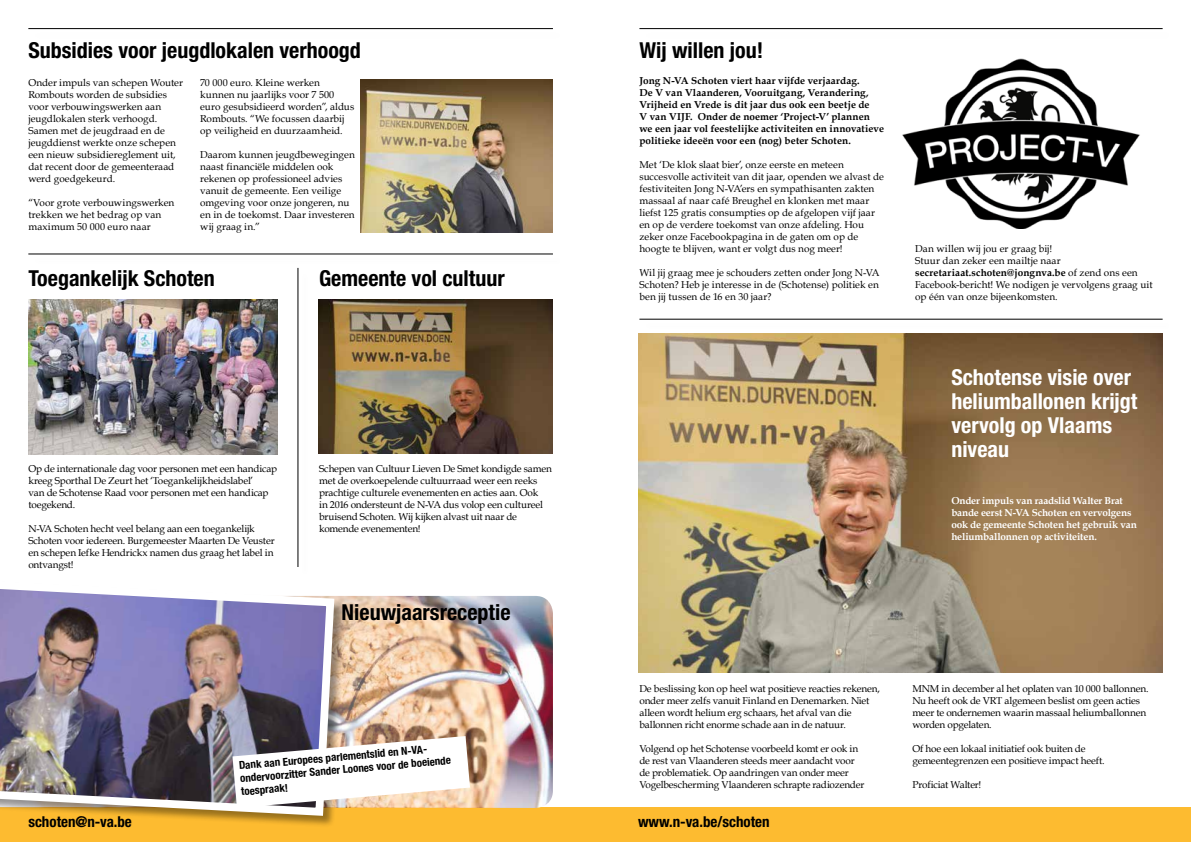
<style>
.page{position:relative;width:1191px;height:842px;background:#fff}
.page>*{position:absolute;margin:0;border:0;box-sizing:border-box;transform-origin:0 0}
.t1{font:700 condensed 22px "Helvetica Neue LT Std";color:#000}
.t2{font:700 condensed 22px/24px "Helvetica Neue LT Std";color:#fff}
.t3{font:700 condensed 15px "Helvetica Neue LT Std";color:#000}
.t4{font:700 condensed 11px/13px "Helvetica Neue LT Std";color:#000}
.t5{font:10px/12px "Book Antiqua";letter-spacing:-.005em;color:#000}
.t6{font:700 10px/12px "Book Antiqua";letter-spacing:.005em;color:#000}
.t7{font:700 10px/12px "Book Antiqua";letter-spacing:-.015em;color:#fff}
.s1{font-weight:700}
</style>
<div class="page">
<div style="left:0;top:808px;width:1191px;height:34px;background:#fdbb30"></div>
<img style="left:638px;top:334px;width:524px;height:339px">
<img style="left:346px;top:596px;width:207px;height:212px">
<hr style="left:639px;top:28px;width:523px;height:1px;background:#000">
<hr style="left:28px;top:28px;width:525px;height:1px;background:#000">
<hr style="left:28px;top:254px;width:525px;height:1px;background:#000">
<hr style="left:298px;top:268px;width:1px;height:299px;background:#000">
<hr style="left:639px;top:319px;width:523px;height:1px;background:#000">
<img style="left:902px;top:58px;width:238px;height:171px">
<div style="left:0;top:580px;width:346px;height:247px;background:#000;opacity:.4"></div>
<img style="left:0;top:580px;width:338px;height:240px">
<img style="left:361px;top:79px;width:192px;height:153px">
<img style="left:28px;top:300px;width:249px;height:154px">
<img style="left:318px;top:300px;width:235px;height:153px">
<svg style="left:232px;top:736px;width:238px;height:72px"></svg>
<h1 class="t1" style="left:28px;top:37px;width:334px">Subsidies voor jeugdlokalen verhoogd</h1>
<p class="t5" style="left:28px;top:77px;width:156px">Onder impuls van schepen Wouter<br>Rombouts worden de subsidies voor verbouwingswerken aan jeugdlokalen sterk verhoogd.<br>Samen met de jeugdraad en de jeugddienst werkte onze schepen een nieuw subsidiereglement uit, dat recent door de gemeenteraad werd goedgekeurd.</p>
<p class="t5" style="left:28px;top:197px;width:147px">“Voor grote verbouwingswerken trekken we het bedrag op van maximum 50 000 euro naar</p>
<p class="t5" style="left:200px;top:77px;width:156px">70 000 euro. Kleine werken kunnen nu jaarlijks voor 7 500 euro gesubsidieerd worden”, aldus<br>Rombouts. “We focussen daarbij op veiligheid en duurzaamheid.</p>
<p class="t5" style="left:200px;top:149px;width:156px">Daarom kunnen jeugdbewegingen naast financiële middelen ook rekenen op professioneel advies vanuit de gemeente. Een veilige omgeving voor onze jongeren, nu en in de toekomst. Daar investeren wij graag in.”</p>
<h1 class="t1" style="left:28px;top:264px;width:188px">Toegankelijk Schoten</h1>
<h1 class="t1" style="left:319px;top:264px;width:187px">Gemeente vol cultuur</h1>
<p class="t5" style="left:28px;top:462px;width:250px">Op de internationale dag voor personen met een handicap kreeg Sporthal De Zeurt het ‘Toegankelijkheidslabel’<br>van de Schotense Raad voor personen met een handicap toegekend.</p>
<p class="t5" style="left:28px;top:522px;width:248px">N-VA Schoten hecht veel belang aan een toegankelijk Schoten voor iedereen. Burgemeester Maarten De Veuster en schepen Iefke Hendrickx namen dus graag het label in ontvangst!</p>
<p class="t5" style="left:319px;top:462px;width:234px">Schepen van Cultuur Lieven De Smet kondigde samen met de overkoepelende cultuurraad weer een reeks prachtige culturele evenementen en acties aan. Ook<br>in 2016 ondersteunt de N-VA dus volop een cultureel bruisend Schoten. Wij kijken alvast uit naar de komende evenementen!</p>
<h1 class="t1" style="left:341px;top:598px;width:170px">Nieuwjaarsreceptie</h1>
<p class="t4" style="left:238px;top:759px;width:213px;rotate:-5deg">Dank aan Europees parlementslid en N-VA&shy;ondervoorzitter Sander Loones voor de boeiende toespraak!</p>
<h1 class="t1" style="left:639px;top:37px;width:125px">Wij willen jou!</h1>
<p class="t6" style="left:639px;top:75px;width:246px">Jong N-VA Schoten viert haar vijfde verjaardag.<br>De V van Vlaanderen, Vooruitgang, Verandering, Vrijheid en Vrede is dit jaar dus ook een beetje de<br>V van VIJF. Onder de noemer ‘Project-V’ plannen we een jaar vol feestelijke activiteiten en innovatieve politieke ideeën voor een (nog) beter Schoten.</p>
<p class="t5" style="left:639px;top:158px;width:246px">Met ‘De klok slaat bier’, onze eerste en meteen succesvolle activiteit van dit jaar, openden we alvast de festiviteiten Jong N-VA’ers en sympathisanten zakten massaal af naar café Breughel en klonken met maar liefst 125 gratis consumpties op de afgelopen vijf jaar en op de verdere toekomst van onze afdeling. Hou zeker onze Facebookpagina in de gaten om op de hoogte te blijven, want er volgt dus nog meer!</p>
<p class="t5" style="left:639px;top:266px;width:241px;text-align:justify">Wil jij graag mee je schouders zetten onder Jong N-VA Schoten? Heb je interesse in de (Schotense) politiek en ben jij tussen de 16 en 30 jaar?</p>
<p class="t5" style="left:639px;top:683px;width:242px">De beslissing kon op heel wat positieve reacties rekenen, onder meer zelfs vanuit Finland en Denemarken. Niet alleen wordt helium erg schaars, het afval van die ballonnen richt enorme schade aan in de natuur.</p>
<p class="t5" style="left:639px;top:743px;width:226px">Volgend op het Schotense voorbeeld komt er ook in de rest van Vlaanderen steeds meer aandacht voor de problematiek. Op aandringen van onder meer Vogelbescherming Vlaanderen schrapte radiozender</p>
<h2 class="t3" style="left:28px;top:813px;width:105px">schoten@n-va.be</h2>
<h2 class="t3" style="left:638px;top:813px;width:133px">www.n-va.be/schoten</h2>
<p class="t5" style="left:915px;top:242px;width:239px">Dan willen wij jou er graag bij!<br>Stuur dan zeker een mailtje naar <span class="s1">secretariaat.schoten@jongnva.be</span> of zend ons een Facebook-bericht! We nodigen je vervolgens graag uit op één van onze bijeenkomsten.</p>
<h1 class="t2" style="left:951px;top:365px;width:187px">Schotense visie over heliumballonen krijgt vervolg op Vlaams niveau</h1>
<p class="t7" style="left:951px;top:495px;width:187px">Onder impuls van raadslid Walter Brat bande eerst N-VA Schoten en vervolgens ook de gemeente Schoten het gebruik van heliumballonnen op activiteiten.</p>
<p class="t5" style="left:912px;top:683px;width:238px">MNM in december al het oplaten van 10 000 ballonnen.<br>Nu heeft ook de VRT algemeen beslist om geen acties meer te ondernemen waarin massaal heliumballonnen worden opgelaten.</p>
<p class="t5" style="left:912px;top:743px;width:194px">Of hoe een lokaal initiatief ook buiten de gemeentegrenzen een positieve impact heeft.</p>
<p class="t5" style="left:912px;top:779px;width:70px">Proficiat Walter!</p>
</div>
